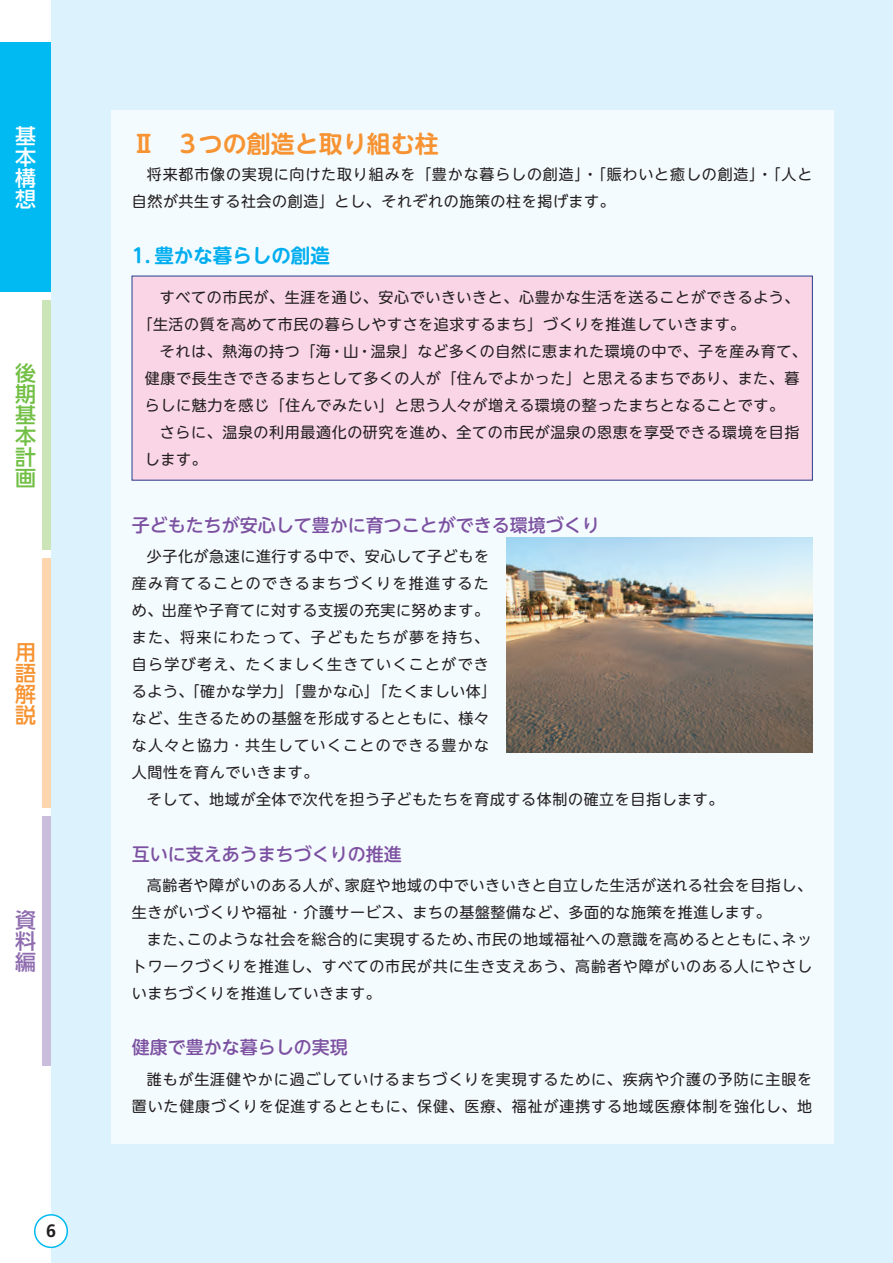
<style>
.page{position:relative;width:893px;height:1263px;background:#fff}
.page>*{position:absolute;margin:0;border:0;box-sizing:border-box;transform-origin:0 0}
.t1{font:700 24px "UD Shin M Go Pro De";color:#f79332}
.t2{font:500 21px/21px "UD Shin Go NT Pro";color:#71bf44;text-align:justify}
.t3{font:500 21px/21px "UD Shin Go NT Pro";color:#fff;text-align:justify}
.t4{font:500 21px/21px "UD Shin Go NT Pro";color:#f79332;text-align:justify}
.t5{font:500 21px/21px "UD Shin Go NT Pro";color:#8f6daf;text-align:justify}
.t6{font:700 19.5px "UD Shin M Go Pro De";color:#00aeef}
.t7{font:500 18px "UD Shin M Go Pro";color:#7c51a1}
.t8{font:700 18px "Frutiger LT Std";color:#231f20}
.t9{font:15px/27px "UD Shin M Go Pro";letter-spacing:.04em;color:#231f20}
.t10{font:15px/27px "UD Shin M Go Pro";letter-spacing:.06em;color:#231f20;text-align:right}
</style>
<div class="page">
<div style="left:43px;top:300px;width:8px;height:250px;background:#cbe4b8"></div>
<div style="left:0;top:43px;width:51px;height:249px;background:#00baf1"></div>
<div style="left:51px;top:0;width:842px;height:1263px;background:#dcf2fc"></div>
<div style="left:35px;top:1215px;width:32px;height:32px;background:#fff;border-radius:50%"></div>
<div style="left:34px;top:1214px;width:34px;height:34px;border:2px solid #00baf1;border-radius:50%"></div>
<div style="left:43px;top:558px;width:8px;height:250px;background:#fdd5af"></div>
<div style="left:43px;top:816px;width:8px;height:250px;background:#cbbedd"></div>
<div style="left:111px;top:111px;width:722px;height:1033px;background:#f4fbfe"></div>
<div style="left:132px;top:276px;width:680px;height:204px;background:#fad5e5"></div>
<img style="left:506px;top:538px;width:306px;height:214px">
<h2 class="t3" style="left:15px;top:125px;width:22px">基本構想</h2>
<h2 class="t2" style="left:15px;top:362px;width:22px">後期基本計画</h2>
<h2 class="t4" style="left:15px;top:640px;width:22px">用語解説</h2>
<h2 class="t5" style="left:15px;top:909px;width:22px">資料編</h2>
<p class="t8" style="left:46px;top:1220px;width:12px">6</p>
<h1 class="t1" style="left:132px;top:124px;width:308px">Ⅱ　3つの創造と取り組む柱</h1>
<p class="t9" style="left:132px;top:160px;width:682px;text-indent:15px">将来都市像の実現に向けた取り組みを「豊かな暮らしの創造」・「賑わいと癒しの創造」・「人と自然が共生する社会の創造」とし、それぞれの施策の柱を掲げます。</p>
<h3 class="t6" style="left:132px;top:240px;width:200px">1．豊かな暮らしの創造</h3>
<p class="t9" style="left:137px;top:283px;width:664px;text-indent:22px">すべての市民が、生涯を通じ、安心でいきいきと、心豊かな生活を送ることができるよう、「生活の質を高めて市民の暮らしやすさを追求するまち」づくりを推進していきます。</p>
<p class="t9" style="left:145px;top:337px;width:663px;text-indent:15px">それは、熱海の持つ「海・山・温泉」など多くの自然に恵まれた環境の中で、子を産み育て、健康で長生きできるまちとして多くの人が「住んでよかった」と思えるまちであり、また、暮らしに魅力を感じ「住んでみたい」と思う人々が増える環境の整ったまちとなることです。</p>
<p class="t9" style="left:145px;top:418px;width:656px;text-indent:15px">さらに、温泉の利用最適化の研究を進め、全ての市民が温泉の恩恵を享受できる環境を目指します。</p>
<p class="t7" style="left:132px;top:511px;width:470px">子どもたちが安心して豊かに育つことができる環境づくり</p>
<p class="t9" style="left:132px;top:542px;width:366px;text-indent:15px">少子化が急速に進行する中で、安心して子どもを産み育てることのできるまちづくりを推進するため、出産や子育てに対する支援の充実に努めます。また、将来にわたって、子どもたちが夢を持ち、自ら学び考え、たくましく生きていくことができるよう、「確かな学力」「豊かな心」「たくましい体」など、生きるための基盤を形成するとともに、様々な人々と協力･共生していくことのできる豊かな人間性を育んでいきます。</p>
<p class="t9" style="left:147px;top:785px;width:578px">そして、地域が全体で次代を担う子どもたちを育成する体制の確立を目指します。</p>
<p class="t7" style="left:132px;top:839px;width:272px">互いに支えあうまちづくりの推進</p>
<p class="t9" style="left:132px;top:871px;width:682px;text-indent:15px">高齢者や障がいのある人が、家庭や地域の中でいきいきと自立した生活が送れる社会を目指し、生きがいづくりや福祉･介護サービス、まちの基盤整備など、多面的な施策を推進します。</p>
<p class="t9" style="left:132px;top:925px;width:682px;text-align:justify;text-indent:15px">また、このような社会を総合的に実現するため、市民の地域福祉への意識を高めるとともに、ネットワークづくりを推進し、すべての市民が共に生き支えあう、高齢者や障がいのある人にやさしいまちづくりを推進していきます。</p>
<p class="t7" style="left:132px;top:1033px;width:218px">健康で豊かな暮らしの実現</p>
<p class="t10" style="left:132px;top:1064px;width:682px">誰もが生涯健やかに過ごしていけるまちづくりを実現するために、疾病や介護の予防に主眼を置いた健康づくりを促進するとともに、保健、医療、福祉が連携する地域医療体制を強化し、地</p>
</div>
